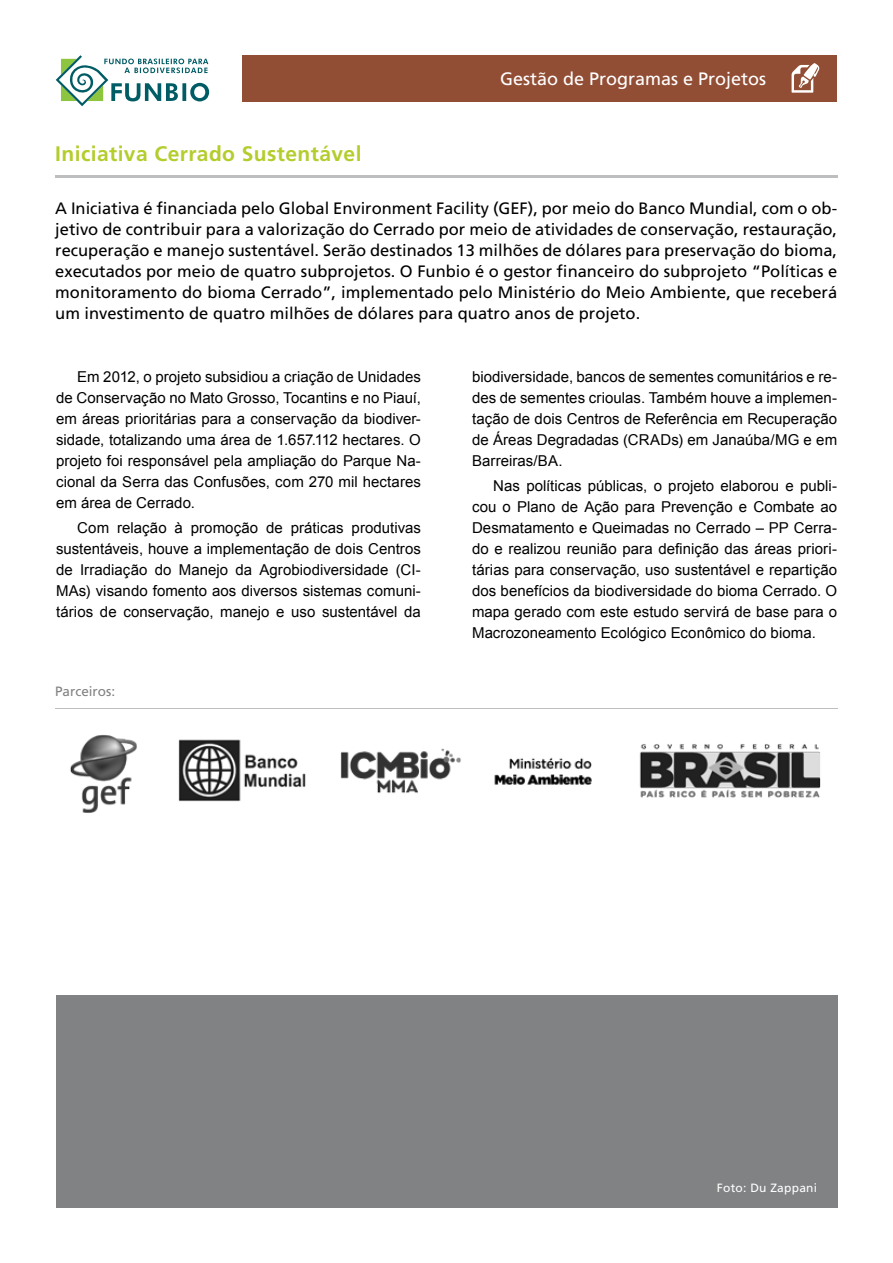
<style>
.page{position:relative;width:893px;height:1263px;background:#fff}
.page>*{position:absolute;margin:0;border:0;box-sizing:border-box;transform-origin:0 0}
.t1{font:700 21px "Frutiger";letter-spacing:.02em;color:#b5cc2d}
.t2{font:18px "Frutiger";color:#fff}
.t3{font:16.5px/21px "Frutiger";color:#000;text-align:justify}
.t4{font:15px/21px "Arial";letter-spacing:.005em;color:#000;text-align:justify}
.t5{font:13.5px "Frutiger";color:#808284}
.t6{font:12px "Frutiger";letter-spacing:.02em;color:#fff}
</style>
<div class="page">
<div style="left:242px;top:55px;width:595px;height:47px;background:#924e35"></div>
<svg style="left:56px;top:55px;width:153px;height:51px"></svg>
<img style="left:55px;top:708px;width:783px;height:105px">
<svg style="left:792px;top:63px;width:28px;height:30px"></svg>
<div style="left:56px;top:995px;width:782px;height:213px;background:#808284"></div>
<hr style="left:55px;top:175px;width:783px;height:2px;background:#bcbec0">
<hr style="left:55px;top:707px;width:783px;height:1px;background:#bcbec0">
<h1 class="t1" style="left:55px;top:141px;width:308px">Iniciativa Cerrado Sustentável</h1>
<p class="t2" style="left:500px;top:69px;width:268px">Gestão de Programas e Projetos</p>
<p class="t3" style="left:55px;top:198px;width:783px">A Iniciativa é financiada pelo Global Environment Facility (GEF), por meio do Banco Mundial, com o ob&shy;jetivo de contribuir para a valorização do Cerrado por meio de atividades de conservação, restauração, recuperação e manejo sustentável. Serão destinados 13 milhões de dólares para preservação do bioma, executados por meio de quatro subprojetos. O Funbio é o gestor financeiro do subprojeto “Políticas e monitoramento do bioma Cerrado”, implementado pelo Ministério do Meio Ambiente, que receberá um investimento de quatro milhões de dólares para quatro anos de projeto.</p>
<p class="t4" style="left:56px;top:366px;width:366px;text-indent:21px">Em 2012, o projeto subsidiou a criação de Unidades de Conservação no Mato Grosso, Tocantins e no Piauí, em áreas prioritárias para a conservação da biodiver&shy;sidade, totalizando uma área de 1.657.112 hectares. O projeto foi responsável pela ampliação do Parque Na&shy;cional da Serra das Confusões, com 270 mil hectares em área de Cerrado.</p>
<p class="t4" style="left:56px;top:518px;width:366px;text-indent:21px">Com relação à promoção de práticas produtivas sustentáveis, houve a implementação de dois Centros de Irradiação do Manejo da Agrobiodiversidade (CI-MAs) visando fomento aos diversos sistemas comuni&shy;tários de conservação, manejo e uso sustentável da</p>
<p class="t5" style="left:55px;top:683px;width:62px">Parceiros:</p>
<p class="t4" style="left:472px;top:366px;width:367px">biodiversidade, bancos de sementes comunitários e re&shy;des de sementes crioulas. Também houve a implemen&shy;tação de dois Centros de Referência em Recuperação de Áreas Degradadas (CRADs) em Janaúba/MG e em Barreiras/BA.</p>
<p class="t4" style="left:472px;top:476px;width:367px;text-indent:21px">Nas políticas públicas, o projeto elaborou e publi&shy;cou o Plano de Ação para Prevenção e Combate ao Desmatamento e Queimadas no Cerrado – PP Cerra&shy;do e realizou reunião para definição das áreas priori&shy;tárias para conservação, uso sustentável e repartição dos benefícios da biodiversidade do bioma Cerrado. O mapa gerado com este estudo servirá de base para o Macrozoneamento Ecológico Econômico do bioma.</p>
<p class="t6" style="left:717px;top:1181px;width:102px">Foto: Du Zappani</p>
</div>
